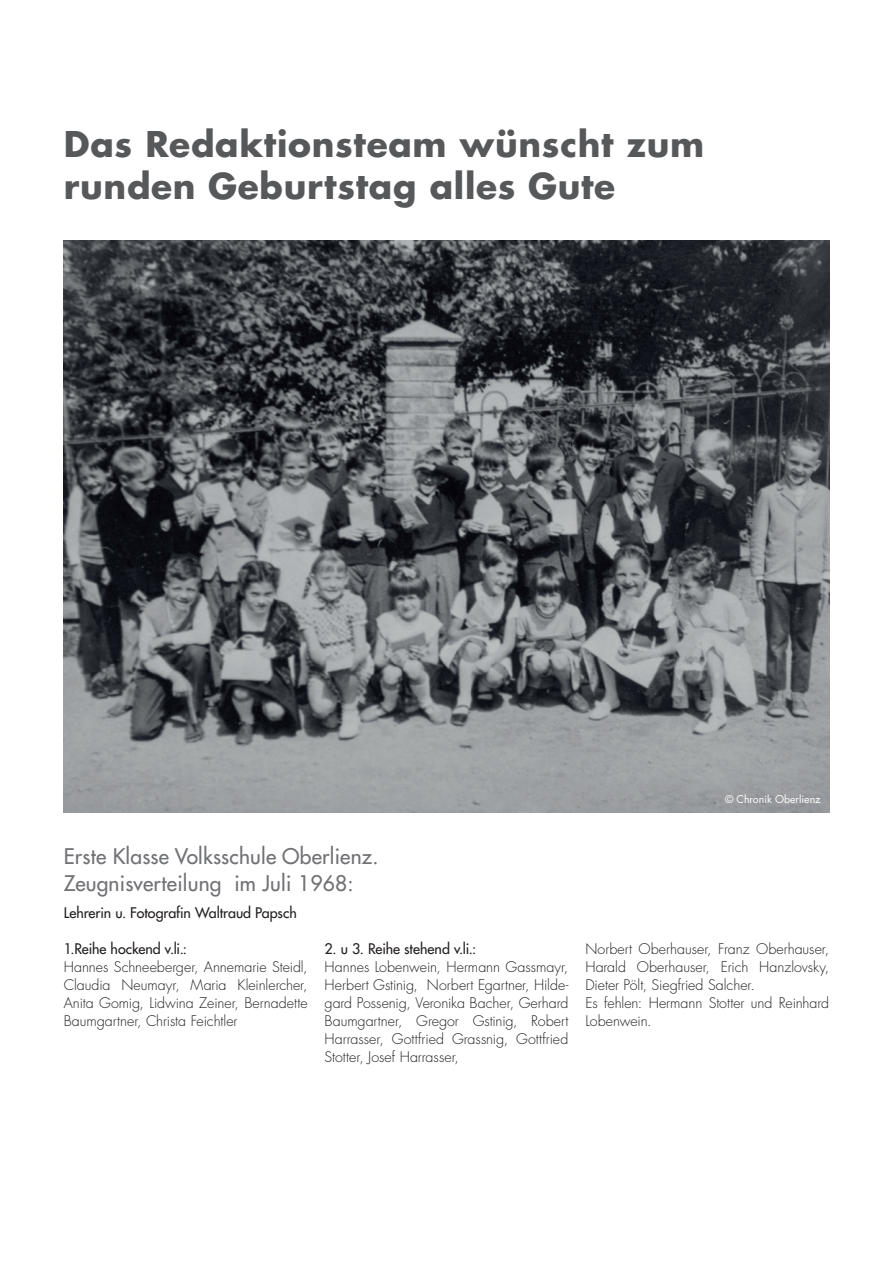
<style>
.page{position:relative;width:893px;height:1263px;background:#fff}
.page>*{position:absolute;margin:0;border:0;box-sizing:border-box;transform-origin:0 0}
.t1{font:700 34.5px/42px "Futura LT Pro";letter-spacing:.02em;color:#57585a}
.t2{font:500 21px/27px "Futura LT Pro";letter-spacing:.01em;color:#717275}
.t3{font:300 14.25px/18px "Futura LT Pro";color:#231f20;text-align:justify}
.t4{font:500 14.25px "Futura LT Pro";letter-spacing:-.005em;color:#231f20}
.t5{font:10.5px "Futura LT Pro";color:#fff}
</style>
<div class="page">
<img style="left:64px;top:240px;width:765px;height:572px">
<h1 class="t1" style="left:64px;top:122px;width:642px">Das Redaktionsteam wünscht zum runden Geburtstag alles Gute</h1>
<p class="t5" style="left:725px;top:792px;width:97px">© Chronik Oberlienz</p>
<h2 class="t2" style="left:64px;top:841px;width:316px">Erste Klasse Volksschule Oberlienz.<br>Zeugnisverteilung im Juli 1968:</h2>
<p class="t4" style="left:64px;top:902px;width:235px">Lehrerin u. Fotografin Waltraud Papsch</p>
<p class="t4" style="left:64px;top:938px;width:125px">1.Reihe hockend v.li.:</p>
<p class="t3" style="left:64px;top:958px;width:245px">Hannes Schneeberger, Annemarie Steidl, Claudia Neumayr, Maria Kleinlercher, Anita Gomig, Lidwina Zeiner, Bernadette Baumgartner, Christa Feichtler</p>
<p class="t4" style="left:325px;top:938px;width:153px">2. u 3. Reihe stehend v.li.:</p>
<p class="t3" style="left:325px;top:958px;width:245px">Hannes Lobenwein, Hermann Gassmayr, Herbert Gstinig, Norbert Egartner, Hilde&shy;gard Possenig, Veronika Bacher, Gerhard Baumgartner, Gregor Gstinig, Robert Harrasser, Gottfried Grassnig, Gottfried Stotter, Josef Harrasser,</p>
<p class="t3" style="left:585px;top:940px;width:245px;text-align:left">Norbert Oberhauser, Franz Oberhauser,<br>Harald Oberhauser, Erich Hanzlovsky,<br>Dieter Pölt, Siegfried Salcher.<br>Es fehlen: Hermann Stotter und Reinhard<br>Lobenwein.</p>
</div>
